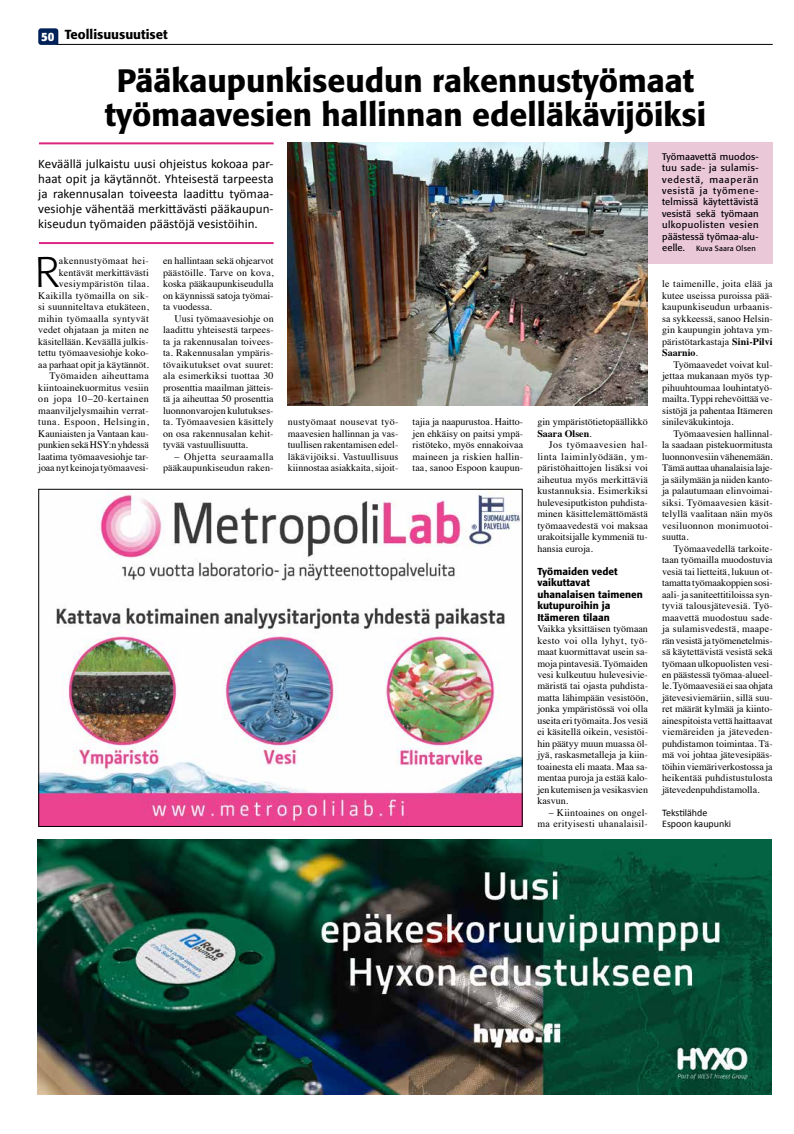
<style>
.page{position:relative;width:794px;height:1134px;background:#fff}
.page>*{position:absolute;margin:0;border:0;box-sizing:border-box;transform-origin:0 0}
.t1{font:300 42.4px "Formata";color:#000}
.t2{font:500 32px/34px "Formata";color:#000;text-align:center}
.t3{font:13px/15px "Calibri";letter-spacing:.005em;color:#000;text-align:justify}
.t4{font:500 13px "Formata";color:#000}
.t5{font:10px/11.5px "Times";letter-spacing:.01em;color:#000;text-align:justify}
.t6{font:500 10px/11.5px "Formata";letter-spacing:.005em;color:#000}
.t7{font:10px/11.5px "Calibri";color:#000}
.t8{font:9.5px/11.5px "Formata";letter-spacing:.025em;color:#000;text-align:justify}
.t9{font:7.5px "Formata";letter-spacing:.02em;color:#000}
.s1{font-size:9.5px}
.s2{font-weight:700}
</style>
<div class="page">
<hr style="left:56px;top:44px;width:716px;height:1px;background:#000">
<svg style="left:38px;top:28px;width:20px;height:17px"></svg>
<img style="left:40px;top:494px;width:480px;height:331px">
<div style="left:38px;top:489px;width:484px;height:338px;border:1px solid #000"></div>
<img style="left:37px;top:839px;width:735px;height:255px">
<img style="left:288px;top:142px;width:360px;height:263px">
<div style="left:648px;top:142px;width:124px;height:122px;background:#ebc8d8"></div>
<hr style="left:39px;top:142px;width:235px;height:2px;background:#db2782">
<hr style="left:39px;top:242px;width:235px;height:2px;background:#db2782">
<h3 class="t4" style="left:41px;top:27px;width:128px"><sub>50</sub> Teollisuusuutiset</h3>
<h2 class="t2" style="left:105px;top:64px;width:603px">Pääkaupunkiseudun rakennustyömaat työmaavesien hallinnan edelläkävijöiksi</h2>
<h3 class="t3" style="left:38px;top:156px;width:237px">Keväällä julkaistu uusi ohjeistus kokoaa par&shy;haat opit ja käytännöt. Yhteisestä tarpeesta ja rakennusalan toiveesta laadittu työmaa&shy;vesiohje vähentää merkittävästi pääkaupun&shy;kiseudun työmaiden päästöjä vesistöihin.</h3>
<p class="t8" style="left:662px;top:150px;width:98px">Työmaavettä muodos&shy;tuu sade- ja sulamis&shy;vedestä, maaperän vesistä ja työmene&shy;telmissä käytettävistä vesistä sekä työmaan ulkopuolisten vesien päästessä työmaa-alu-</p>
<p class="t9" style="left:662px;top:244px;width:95px"><span class="s1">eelle.</span> Kuva Saara Olsen</p>
<h1 class="t1" style="left:35px;top:248px;width:25px">R</h1>
<p class="t5" style="left:38px;top:254px;width:112px;text-align:right">akennustyömaat hei&shy;kentävät merkittävästi vesiympäristön tilaa.<br>Kaikilla työmailla on sik&shy;si suunniteltava etukäteen, mihin työmaalla syntyvät vedet ohjataan ja miten ne käsitellään. Keväällä julkis&shy;tettu työmaavesiohje koko&shy;aa parhaat opit ja käytännöt.<br>Työmaiden aiheuttama kiintoainekuormitus vesiin on jopa 10–20-kertainen maanviljelysmaihin verrat&shy;tuna. Espoon, Helsingin,<br>Kauniaisten ja Vantaan kau&shy;punkien sekä HSY:n yhdessä laatima työmaavesiohje tar&shy;joaa nyt keinoja työmaavesi-</p>
<p class="t5" style="left:163px;top:254px;width:112px">en hallintaan sekä ohjearvot päästöille. Tarve on kova, koska pääkaupunkiseudulla on käynnissä satoja työmai&shy;ta vuodessa.</p>
<p class="t5" style="left:163px;top:312px;width:112px;text-indent:11px">Uusi työmaavesiohje on laadittu yhteisestä tarpees&shy;ta ja rakennusalan toivees&shy;ta. Rakennusalan ympäris&shy;tövaikutukset ovat suuret: ala esimerkiksi tuottaa 30 prosenttia maailman jätteis&shy;tä ja aiheuttaa 50 prosenttia luonnonvarojen kulutukses&shy;ta. Työmaavesien käsittely on osa rakennusalan kehit&shy;tyvää vastuullisuutta.</p>
<p class="t5" style="left:163px;top:450px;width:112px;text-align:right">– Ohjetta seuraamalla pääkaupunkiseudun raken-</p>
<p class="t5" style="left:288px;top:415px;width:112px">nustyömaat nousevat työ&shy;maavesien hallinnan ja vas&shy;tuullisen rakentamisen edel&shy;läkävijöiksi. Vastuullisuus kiinnostaa asiakkaita, sijoit-</p>
<p class="t5" style="left:412px;top:415px;width:112px">tajia ja naapurustoa. Haitto&shy;jen ehkäisy on paitsi ympä&shy;ristöteko, myös ennakoivaa maineen ja riskien hallin&shy;taa, sanoo Espoon kaupun-</p>
<p class="t5" style="left:537px;top:415px;width:112px">gin ympäristötietopäällikkö<br><span class="s2">Saara Olsen</span>.</p>
<p class="t5" style="left:537px;top:438px;width:112px;text-indent:11px">Jos työmaavesien hal&shy;linta laiminlyödään, ym&shy;päristöhaittojen lisäksi voi aiheutua myös merkittäviä kustannuksia. Esimerkiksi hulevesiputkiston puhdista&shy;minen käsittelemättömästä työmaavedestä voi maksaa urakoitsijalle kymmeniä tu&shy;hansia euroja.</p>
<p class="t6" style="left:537px;top:565px;width:107px">Työmaiden vedet vaikuttavat uhanalaisen taimenen kutupuroihin ja<br>Itämeren tilaan</p>
<p class="t5" style="left:537px;top:622px;width:112px">Vaikka yksittäisen työmaan kesto voi olla lyhyt, työ&shy;maat kuormittavat usein sa&shy;moja pintavesiä. Työmaiden vesi kulkeutuu hulevesivie&shy;märistä tai ojasta puhdista&shy;matta lähimpään vesistöön, jonka ympäristössä voi olla useita eri työmaita. Jos vesiä ei käsitellä oikein, vesistöi&shy;hin päätyy muun muassa öl&shy;jyä, raskasmetalleja ja kiin&shy;toainesta eli maata. Maa sa&shy;mentaa puroja ja estää kalo&shy;jen kutemisen ja vesikasvien kasvun.</p>
<p class="t5" style="left:537px;top:806px;width:112px;text-align:right">– Kiintoaines on ongel&shy;ma erityisesti uhanalaisil-</p>
<p class="t5" style="left:662px;top:277px;width:112px">le taimenille, joita elää ja kutee useissa puroissa pää&shy;kaupunkiseudun urbaanis&shy;sa sykkeessä, sanoo Helsin&shy;gin kaupungin johtava ym&shy;päristötarkastaja <span class="s2">Sini-Pilvi Saarnio</span>.</p>
<p class="t5" style="left:662px;top:358px;width:112px;text-indent:11px">Työmaavedet voivat kul&shy;jettaa mukanaan myös typ&shy;pihuuhtoumaa louhintatyö&shy;mailta. Typpi rehevöittää ve&shy;sistöjä ja pahentaa Itämeren sinileväkukintoja.</p>
<p class="t5" style="left:662px;top:427px;width:112px;text-indent:11px">Työmaavesien hallinnal&shy;la saadaan pistekuormitusta luonnonvesiin vähenemään.<br>Tämä auttaa uhanalaisia laje&shy;ja säilymään ja niiden kanto&shy;ja palautumaan elinvoimai&shy;siksi. Työmaavesien käsit&shy;telyllä vaalitaan näin myös vesiluonnon monimuotoi&shy;suutta.</p>
<p class="t5" style="left:662px;top:542px;width:112px;text-indent:11px">Työmaavedellä tarkoite&shy;taan työmailla muodostuvia vesiä tai lietteitä, lukuun ot&shy;tamatta työmaakoppien sosi&shy;aali- ja saniteettitiloissa syn&shy;tyviä talousjätevesiä. Työ&shy;maavettä muodostuu sade&shy;ja sulamisvedestä, maape&shy;rän vesistä ja työmenetelmis&shy;sä käytettävistä vesistä sekä työmaan ulkopuolisten vesi&shy;en päästessä työmaa-alueel&shy;le. Työmaavesiä ei saa ohjata jätevesiviemäriin, sillä suu&shy;ret määrät kylmää ja kiinto&shy;ainespitoista vettä haittaavat viemäreiden ja jäteveden&shy;puhdistamon toimintaa. Tä&shy;mä voi johtaa jätevesipääs&shy;töihin viemäriverkostossa ja heikentää puhdistustulosta jätevedenpuhdistamolla.</p>
<p class="t7" style="left:662px;top:806px;width:71px">Tekstilähde<br>Espoon kaupunki</p>
</div>
